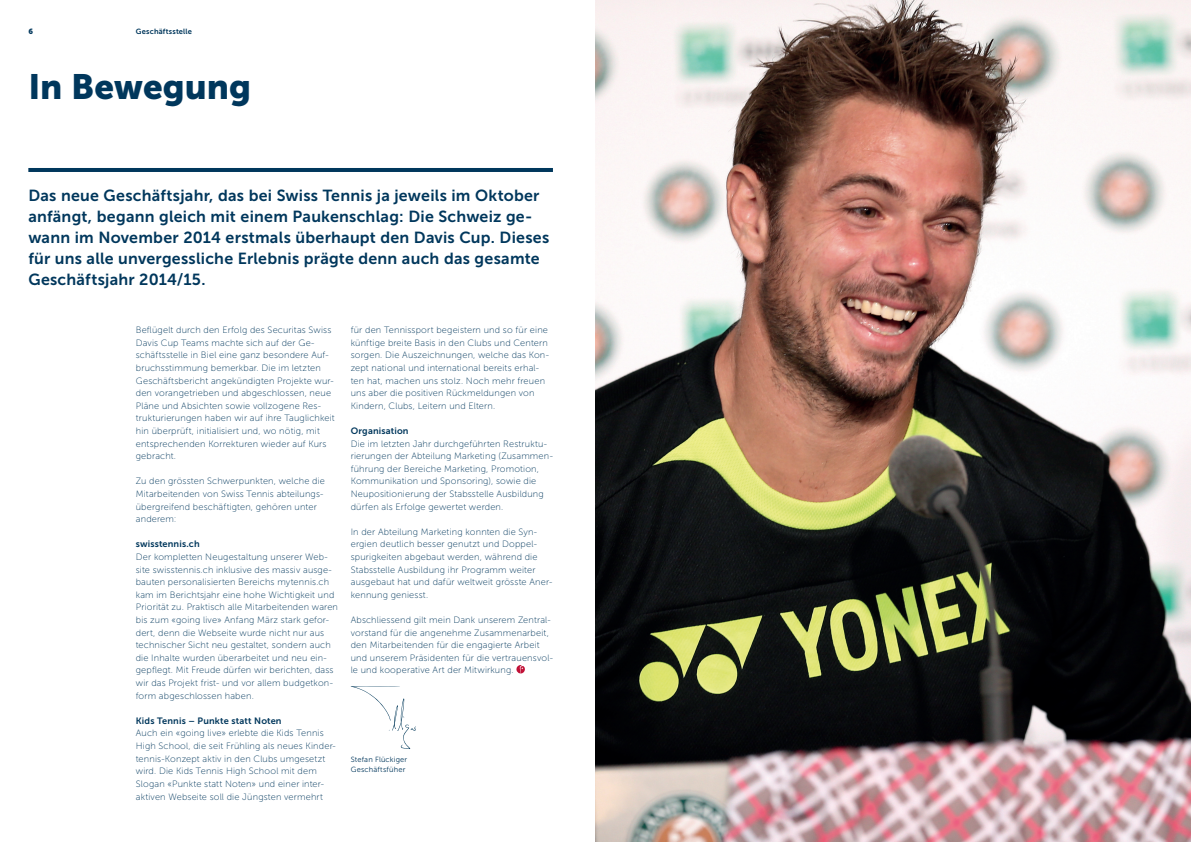
<style>
.page{position:relative;width:1191px;height:842px;background:#fff}
.page>*{position:absolute;margin:0;border:0;box-sizing:border-box;transform-origin:0 0}
.Thementitel{font:35px "Museo Sans 900";color:#00375c}
.Lead{font:16px/21px "Museo Sans 700";letter-spacing:.015em;color:#00375c}
.Lauftext{font:9.2px/12.6px "Museo Sans 100";letter-spacing:.02em;color:#00375c}
.Zwischentitel{font:9.2px "Museo Sans 700";letter-spacing:.015em;color:#00375c}
.Legenden{font:7.5px "Museo Sans 300";letter-spacing:.025em;color:#00375c}
.t1{font:7.5px "Museo Sans 700";letter-spacing:.025em;color:#00375c}
.t2{font:7.5px "Museo Sans 900";color:#00375c}
</style>
<div class="page">
<svg style="left:351px;top:686px;width:65px;height:63px"></svg>
<hr style="left:28px;top:168px;width:525px;height:4px;background:#00375c">
<svg style="left:516px;top:665px;width:9px;height:8px"></svg>
<img style="left:595px;top:0;width:596px;height:842px">
<p class="t2" style="left:28px;top:27px;width:6px">6</p>
<p class="t1" style="left:136px;top:27px;width:58px">Geschäftsstelle</p>
<p class="Thementitel" style="left:28px;top:67px;width:224px">In Bewegung</p>
<p class="Lead" style="left:28px;top:184px;width:522px">Das neue Geschäftsjahr, das bei Swiss Tennis ja jeweils im Oktober anfängt, begann gleich mit einem Paukenschlag: Die Schweiz ge&shy;wann im November 2014 erstmals überhaupt den Davis Cup. Dieses für uns alle unvergessliche Erlebnis prägte denn auch das gesamte Geschäftsjahr 2014/15.</p>
<p class="Lauftext" style="left:136px;top:324px;width:200px">Beflügelt durch den Erfolg des Securitas Swiss Davis Cup Teams machte sich auf der Ge&shy;schäftsstelle in Biel eine ganz besondere Auf&shy;bruchsstimmung bemerkbar. Die im letzten Geschäftsbericht angekündigten Projekte wur&shy;den vorangetrieben und abgeschlossen, neue Pläne und Absichten sowie vollzogene Res&shy;trukturierungen haben wir auf ihre Tauglichkeit hin überprüft, initialisiert und, wo nötig, mit entsprechenden Korrekturen wieder auf Kurs gebracht.</p>
<p class="Lauftext" style="left:136px;top:475px;width:191px">Zu den grössten Schwerpunkten, welche die Mitarbeitenden von Swiss Tennis abteilungs&shy;übergreifend beschäftigten, gehören unter anderem:</p>
<p class="Zwischentitel" style="left:136px;top:539px;width:65px">swisstennis.ch</p>
<p class="Lauftext" style="left:136px;top:551px;width:204px">Der kompletten Neugestaltung unserer Web&shy;site swisstennis.ch inklusive des massiv ausge&shy;bauten personalisierten Bereichs mytennis.ch kam im Berichtsjahr eine hohe Wichtigkeit und Priorität zu. Praktisch alle Mitarbeitenden waren bis zum «going live» Anfang März stark gefor&shy;dert, denn die Webseite wurde nicht nur aus technischer Sicht neu gestaltet, sondern auch die Inhalte wurden überarbeitet und neu ein&shy;gepflegt. Mit Freude dürfen wir berichten, dass wir das Projekt frist- und vor allem budgetkon&shy;form abgeschlossen haben.</p>
<p class="Zwischentitel" style="left:136px;top:716px;width:147px">Kids Tennis – Punkte statt Noten</p>
<p class="Lauftext" style="left:136px;top:727px;width:201px">Auch ein «going live» erlebte die Kids Tennis High School, die seit Frühling als neues Kinder&shy;tennis-Konzept aktiv in den Clubs umgesetzt wird. Die Kids Tennis High School mit dem Slogan «Punkte statt Noten» und einer inter&shy;aktiven Webseite soll die Jüngsten vermehrt</p>
<p class="Lauftext" style="left:351px;top:324px;width:200px">für den Tennissport begeistern und so für eine künftige breite Basis in den Clubs und Centern sorgen. Die Auszeichnungen, welche das Kon&shy;zept national und international bereits erhal&shy;ten hat, machen uns stolz. Noch mehr freuen uns aber die positiven Rückmeldungen von Kindern, Clubs, Leitern und Eltern.</p>
<p class="Zwischentitel" style="left:351px;top:426px;width:59px">Organisation</p>
<p class="Lauftext" style="left:351px;top:437px;width:204px">Die im letzten Jahr durchgeführten Restruktu&shy;rierungen der Abteilung Marketing (Zusammen&shy;führung der Bereiche Marketing, Promotion, Kommunikation und Sponsoring), sowie die Neupositionierung der Stabsstelle Ausbildung dürfen als Erfolge gewertet werden.</p>
<p class="Lauftext" style="left:351px;top:525px;width:203px">In der Abteilung Marketing konnten die Syn&shy;ergien deutlich besser genutzt und Doppel&shy;spurigkeiten abgebaut werden, während die Stabsstelle Ausbildung ihr Programm weiter ausgebaut hat und dafür weltweit grösste Aner&shy;kennung geniesst.</p>
<p class="Lauftext" style="left:351px;top:614px;width:204px">Abschliessend gilt mein Dank unserem Zentral&shy;vorstand für die angenehme Zusammenarbeit, den Mitarbeitenden für die engagierte Arbeit und unserem Präsidenten für die vertrauensvol&shy;le und kooperative Art der Mitwirkung.</p>
<p class="Legenden" style="left:351px;top:755px;width:58px">Stefan Flückiger</p>
<p class="Legenden" style="left:351px;top:765px;width:56px">Geschäftsfüher</p>
</div>
